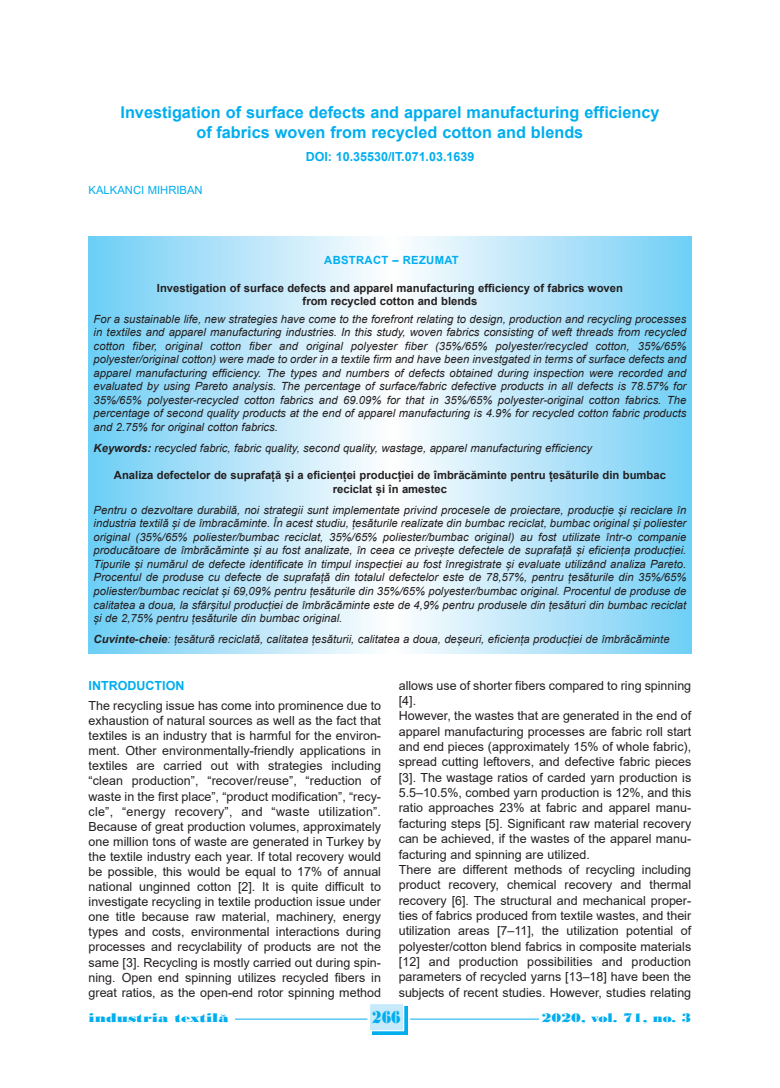
<style>
.page{position:relative;width:780px;height:1088px;background:#fff}
.page>*{position:absolute;margin:0;border:0;box-sizing:border-box;transform-origin:0 0}
.t1{font:18.12px "Bodoni MT Black";color:#00aeef;scale:.8 1}
.t2{font:700 16.25px/19.5px "Arial";color:#00aeef;text-align:center}
.t3{font:13.12px "Bodoni MT Black";color:#00aeef;scale:1.3 1}
.t4{font:13.12px "Bodoni MT Black";color:#00aeef;scale:1.14 1}
.t5{font:12.5px/15.4px "Arial";color:#231f20;text-align:justify}
.t6{font:700 12.5px "Arial";color:#00aeef}
.t7{font:italic 11.25px/13.5px "Arial";color:#231f20;text-align:justify}
.t8{font:700 11.25px/12.5px "Arial";color:#231f20;text-align:center}
.t9{font:11.25px "Arial";color:#00aeef}
.t10{font:700 11.25px "Arial";letter-spacing:.03em;color:#00aeef}
.s1{font-weight:700}
.s2{font-size:15px}
</style>
<div class="page">
<svg style="left:372px;top:1006px;width:36px;height:29px"></svg>
<div style="left:370px;top:1004px;width:33px;height:26px;background:#c6eafa"></div>
<hr style="left:225px;top:1019px;width:142px;height:1px;background:#00aeef">
<hr style="left:410px;top:1019px;width:139px;height:1px;background:#00aeef">
<div style="left:89px;top:1012px;width:146px;height:14px;background:#fff"></div>
<div style="left:539px;top:1012px;width:152px;height:14px;background:#fff"></div>
<svg style="left:89px;top:237px;width:602px;height:417px;background:#b7e5f9"></svg>
<h2 class="t2" style="left:120px;top:103px;width:540px">Investigation of surface defects and apparel manufacturing efficiency of fabrics woven from recycled cotton and blends</h2>
<p class="t6" style="left:306px;top:149px;width:170px">DOI: 10.35530/IT.071.03.1639</p>
<p class="t9" style="left:89px;top:184px;width:116px">KALKANCI MIHRIBAN</p>
<p class="t10" style="left:324px;top:253px;width:136px">ABSTRACT – REZUMAT</p>
<p class="t8" style="left:157px;top:282px;width:467px">Investigation of surface defects and apparel manufacturing efficiency of fabrics woven from recycled cotton and blends</p>
<p class="t7" style="left:94px;top:312px;width:594px">For a sustainable life, new strategies have come to the forefront relating to design, production and recycling processes in textiles and apparel manufacturing industries. In this study, woven fabrics consisting of weft threads from recycled cotton fiber, original cotton fiber and original polyester fiber (35%/65% polyester/recycled cotton, 35%/65% polyester/original cotton) were made to order in a textile firm and have been investgated in terms of surface defects and apparel manufacturing efficiency. The types and numbers of defects obtained during inspection were recorded and evaluated by using Pareto analysis. The percentage of surface/fabric defective products in all defects is 78.57% for 35%/65% polyester-recycled cotton fabrics and 69.09% for that in 35%/65% polyester-original cotton fabrics. The percentage of second quality products at the end of apparel manufacturing is 4.9% for recycled cotton fabric products and 2.75% for original cotton fabrics.</p>
<p class="t7" style="left:94px;top:441px;width:500px"><span class="s1">Keywords:</span> recycled fabric, fabric quality, second quality, wastage, apparel manufacturing efficiency</p>
<p class="t8" style="left:114px;top:469px;width:553px;line-height:13.5px">Analiza defectelor de suprafață și a eficienței producției de îmbrăcăminte pentru țesăturile din bumbac reciclat și în amestec</p>
<p class="t7" style="left:94px;top:503px;width:594px">Pentru o dezvoltare durabilă, noi strategii sunt implementate privind procesele de proiectare, producție și reciclare în industria textilă și de îmbracăminte. În acest studiu, țesăturile realizate din bumbac reciclat, bumbac original și poliester original (35%/65% poliester/bumbac reciclat, 35%/65% poliester/bumbac original) au fost utilizate într-o companie producătoare de îmbrăcăminte și au fost analizate, în ceea ce privește defectele de suprafață și eficiența producției.<br>Tipurile și numărul de defecte identificate în timpul inspecției au fost înregistrate și evaluate utilizând analiza Pareto.<br>Procentul de produse cu defecte de suprafață din totalul defectelor este de 78,57%, pentru țesăturile din 35%/65% poliester/bumbac reciclat și 69,09% pentru țesăturile din 35%/65% polyester/bumbac original. Procentul de produse de calitatea a doua, la sfârșitul producției de îmbrăcăminte este de 4,9% pentru produsele din țesături din bumbac reciclat și de 2,75% pentru țesăturile din bumbac original.</p>
<p class="t7" style="left:94px;top:632px;width:577px"><span class="s1">Cuvinte-cheie</span>: țesătură reciclată, calitatea țesăturii, calitatea a doua, deșeuri, eficiența producției de îmbrăcăminte</p>
<p class="t6" style="left:89px;top:678px;width:97px">INTRODUCTION</p>
<p class="t5" style="left:88px;top:698px;width:294px">The recycling issue has come into prominence due to exhaustion of natural sources as well as the fact that textiles is an industry that is harmful for the environ&shy;ment. Other environmentally-friendly applications in textiles are carried out with strategies including “clean production”, “recover/reuse”, “reduction of waste in the first place”, “product modification”, “recy&shy;cle”, “energy recovery”, and “waste utilization”.<br>Because of great production volumes, approximately one million tons of waste are generated in Turkey by the textile industry each year. If total recovery would be possible, this would be equal to 17% of annual national unginned cotton [2]. It is quite difficult to investigate recycling in textile production issue under one title because raw material, machinery, energy types and costs, environmental interactions during processes and recyclability of products are not the same [3]. Recycling is mostly carried out during spin&shy;ning. Open end spinning utilizes recycled fibers in great ratios, as the open-end rotor spinning method</p>
<p class="t5" style="left:399px;top:677px;width:294px;text-align:left">allows use of shorter fibers compared to ring spinning [4].<br>However, the wastes that are generated in the end of apparel manufacturing processes are fabric roll start and end pieces (approximately 15% of whole fabric), spread cutting leftovers, and defective fabric pieces [3]. The wastage ratios of carded yarn production is 5.5–10.5%, combed yarn production is 12%, and this ratio approaches 23% at fabric and apparel manu&shy;facturing steps [5]. Significant raw material recovery can be achieved, if the wastes of the apparel manu&shy;facturing and spinning are utilized.<br>There are different methods of recycling including product recovery, chemical recovery and thermal recovery [6]. The structural and mechanical proper&shy;ties of fabrics produced from textile wastes, and their utilization areas [7–11], the utilization potential of polyester/cotton blend fabrics in composite materials [12] and production possibilities and production parameters of recycled yarns [13–18] have been the subjects of recent studies. However, studies relating</p>
<p class="t3" style="left:89px;top:1010px;width:109px">industria textila<span class="s2">˘</span></p>
<h1 class="t1" style="left:372px;top:1006px;width:37px">266</h1>
<p class="t4" style="left:541px;top:1010px;width:133px">2020, vol. 71, no. 3</p>
</div>
